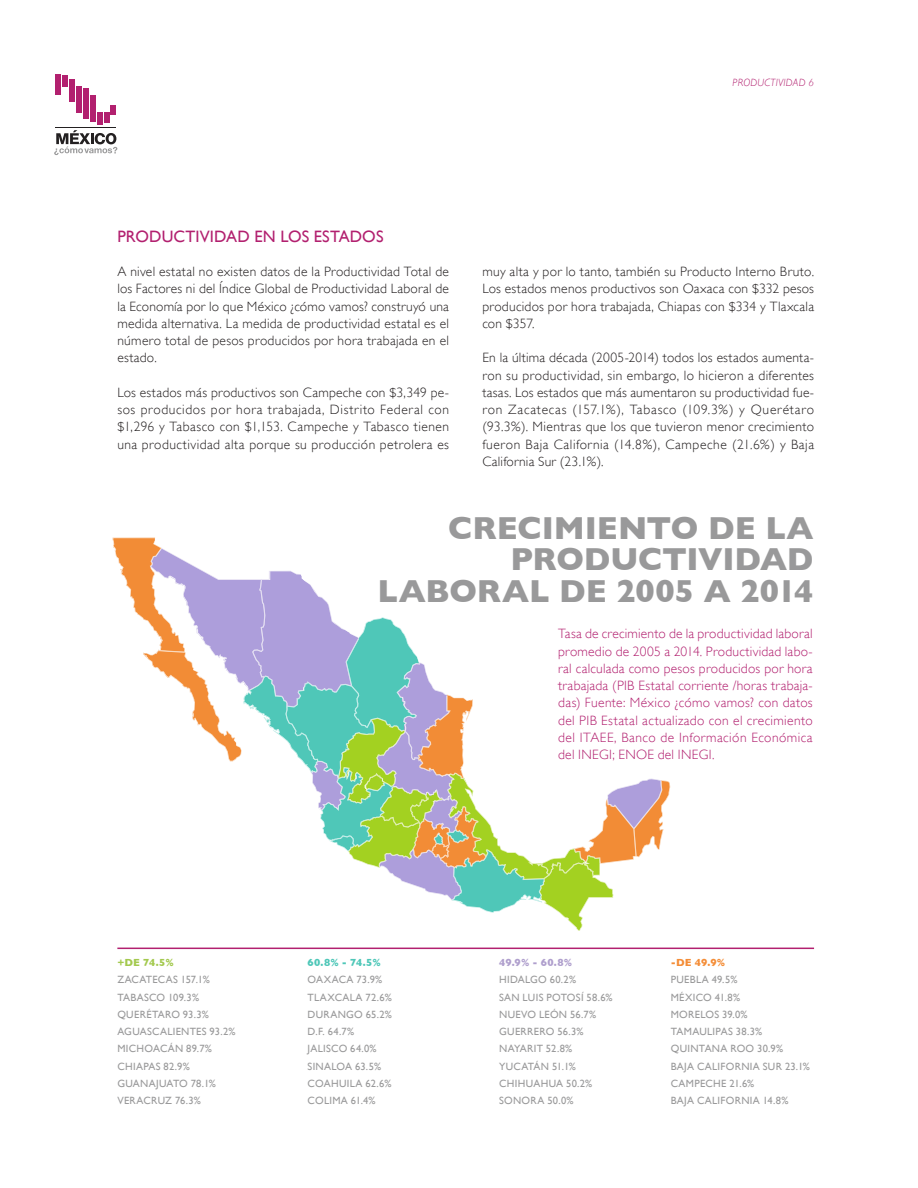
<style>
.page{position:relative;width:918px;height:1188px;background:#fff}
.page>*{position:absolute;margin:0;border:0;box-sizing:border-box;transform-origin:0 0}
.tít_graf{font:700 32.4px/31.5px "Gill Sans";letter-spacing:-.005em;color:#99999a;text-align:right}
.título{font:16.5px "Gill Sans";letter-spacing:.01em;color:#b2206f}
.texto{font:300 13.5px/17.2px "Gill Sans";letter-spacing:.03em;color:#231f20;text-align:justify}
.texto-2{font:300 13.5px/17.2px "Gill Sans";letter-spacing:.03em;color:#b2206f;text-align:justify}
.pie{font:10.5px "Gill Sans";letter-spacing:.03em;color:#99999a}
.título-2{font:italic 300 10.5px "Gill Sans";letter-spacing:.025em;color:#b2206f}
.pie-2{font:700 10.5px "Gill Sans";color:#4ec7b8}
.pie-3{font:700 10.5px "Gill Sans";color:#af9fcd}
.pie-4{font:700 10.5px "Gill Sans";color:#a3c94e}
.pie-5{font:700 10.5px "Gill Sans";color:#f48d37}
</style>
<div class="page">
<svg style="left:54px;top:130px;width:63px;height:25px"></svg>
<div style="left:55px;top:74px;width:6px;height:21px;background:#b2206f"></div>
<div style="left:62px;top:75px;width:6px;height:12px;background:#b2206f"></div>
<div style="left:69px;top:79px;width:6px;height:23px;background:#b2206f"></div>
<div style="left:76px;top:86px;width:6px;height:27px;background:#b2206f"></div>
<div style="left:83px;top:88px;width:5px;height:30px;background:#b2206f"></div>
<div style="left:90px;top:95px;width:5px;height:27px;background:#b2206f"></div>
<div style="left:97px;top:112px;width:5px;height:12px;background:#b2206f"></div>
<div style="left:104px;top:112px;width:5px;height:10px;background:#b2206f"></div>
<div style="left:111px;top:105px;width:5px;height:9px;background:#b2206f"></div>
<hr style="left:55px;top:127px;width:61px;height:1px;background:#232021">
<hr style="left:117px;top:948px;width:697px;height:1px;background:#b2206f">
<svg style="left:113px;top:537px;width:558px;height:394px"></svg>
<p class="título-2" style="left:733px;top:77px;width:83px">PRODUCTIVIDAD 6</p>
<p class="título" style="left:117px;top:226px;width:268px">PRODUCTIVIDAD EN LOS ESTADOS</p>
<p class="texto" style="left:117px;top:263px;width:333px">A nivel estatal no existen datos de la Productividad Total de los Factores ni del Índice Global de Productividad Laboral de la Economía por lo que México ¿cómo vamos? construyó una medida alternativa. La medida de productividad estatal es el número total de pesos producidos por hora trabajada en el estado.</p>
<p class="texto" style="left:117px;top:384px;width:333px">Los estados más productivos son Campeche con $3,349 pe&shy;sos producidos por hora trabajada, Distrito Federal con $1,296 y Tabasco con $1,153. Campeche y Tabasco tienen una productividad alta porque su producción petrolera es</p>
<p class="texto" style="left:482px;top:263px;width:333px">muy alta y por lo tanto, también su Producto Interno Bruto.<br>Los estados menos productivos son Oaxaca con $332 pesos producidos por hora trabajada, Chiapas con $334 y Tlaxcala con $357.</p>
<p class="texto" style="left:482px;top:349px;width:333px">En la última década (2005-2014) todos los estados aumenta&shy;ron su productividad, sin embargo, lo hicieron a diferentes tasas. Los estados que más aumentaron su productividad fue&shy;ron Zacatecas (157.1%), Tabasco (109.3%) y Querétaro (93.3%). Mientras que los que tuvieron menor crecimiento fueron Baja California (14.8%), Campeche (21.6%) y Baja California Sur (23.1%).</p>
<p class="tít_graf" style="left:448px;top:512px;width:367px">CRECIMIENTO DE LA<br>PRODUCTIVIDAD</p>
<p class="tít_graf" style="left:378px;top:575px;width:438px">LABORAL DE 2005 A 2014</p>
<p class="pie-4" style="left:117px;top:956px;width:58px">+DE 74.5%</p>
<p class="pie" style="left:117px;top:974px;width:94px">ZACATECAS 157.1%</p>
<p class="pie" style="left:117px;top:991px;width:83px">TABASCO 109.3%</p>
<p class="pie" style="left:117px;top:1008px;width:93px">QUERÉTARO 93.3%</p>
<p class="pie" style="left:117px;top:1025px;width:120px">AGUASCALIENTES 93.2%</p>
<p class="pie" style="left:117px;top:1043px;width:96px">MICHOACÁN 89.7%</p>
<p class="pie" style="left:117px;top:1060px;width:74px">CHIAPAS 82.9%</p>
<p class="pie" style="left:117px;top:1077px;width:100px">GUANAJUATO 78.1%</p>
<p class="pie" style="left:117px;top:1094px;width:85px">VERACRUZ 76.3%</p>
<p class="pie-2" style="left:308px;top:956px;width:75px">60.8% - 74.5%</p>
<p class="pie" style="left:308px;top:974px;width:76px">OAXACA 73.9%</p>
<p class="pie" style="left:308px;top:991px;width:86px">TLAXCALA 72.6%</p>
<p class="pie" style="left:308px;top:1008px;width:86px">DURANGO 65.2%</p>
<p class="pie" style="left:308px;top:1025px;width:48px">D.F. 64.7%</p>
<p class="pie" style="left:308px;top:1043px;width:71px">JALISCO 64.0%</p>
<p class="pie" style="left:308px;top:1060px;width:75px">SINALOA 63.5%</p>
<p class="pie" style="left:308px;top:1077px;width:86px">COAHUILA 62.6%</p>
<p class="pie" style="left:308px;top:1094px;width:70px">COLIMA 61.4%</p>
<p class="texto-2" style="left:558px;top:625px;width:256px">Tasa de crecimiento de la productividad laboral promedio de 2005 a 2014. Productividad labo&shy;ral calculada como pesos producidos por hora trabajada (PIB Estatal corriente /horas trabaja&shy;das) Fuente: México ¿cómo vamos? con datos del PIB Estatal actualizado con el crecimiento del ITAEE, Banco de Información Económica del INEGI; ENOE del INEGI.</p>
<p class="pie-3" style="left:499px;top:956px;width:75px">49.9% - 60.8%</p>
<p class="pie" style="left:499px;top:974px;width:78px">HIDALGO 60.2%</p>
<p class="pie" style="left:499px;top:991px;width:115px">SAN LUIS POTOSÍ 58.6%</p>
<p class="pie" style="left:499px;top:1008px;width:99px">NUEVO LEÓN 56.7%</p>
<p class="pie" style="left:499px;top:1025px;width:86px">GUERRERO 56.3%</p>
<p class="pie" style="left:499px;top:1043px;width:75px">NAYARIT 52.8%</p>
<p class="pie" style="left:499px;top:1060px;width:78px">YUCATÁN 51.1%</p>
<p class="pie" style="left:499px;top:1077px;width:95px">CHIHUAHUA 50.2%</p>
<p class="pie" style="left:499px;top:1094px;width:76px">SONORA 50.0%</p>
<p class="pie-5" style="left:671px;top:956px;width:56px">-DE 49.9%</p>
<p class="pie" style="left:671px;top:974px;width:68px">PUEBLA 49.5%</p>
<p class="pie" style="left:671px;top:991px;width:71px">MÉXICO 41.8%</p>
<p class="pie" style="left:671px;top:1008px;width:78px">MORELOS 39.0%</p>
<p class="pie" style="left:671px;top:1025px;width:93px">TAMAULIPAS 38.3%</p>
<p class="pie" style="left:671px;top:1043px;width:114px">QUINTANA ROO 30.9%</p>
<p class="pie" style="left:671px;top:1060px;width:141px">BAJA CALIFORNIA SUR 23.1%</p>
<p class="pie" style="left:671px;top:1077px;width:85px">CAMPECHE 21.6%</p>
<p class="pie" style="left:671px;top:1094px;width:119px">BAJA CALIFORNIA 14.8%</p>
</div>
